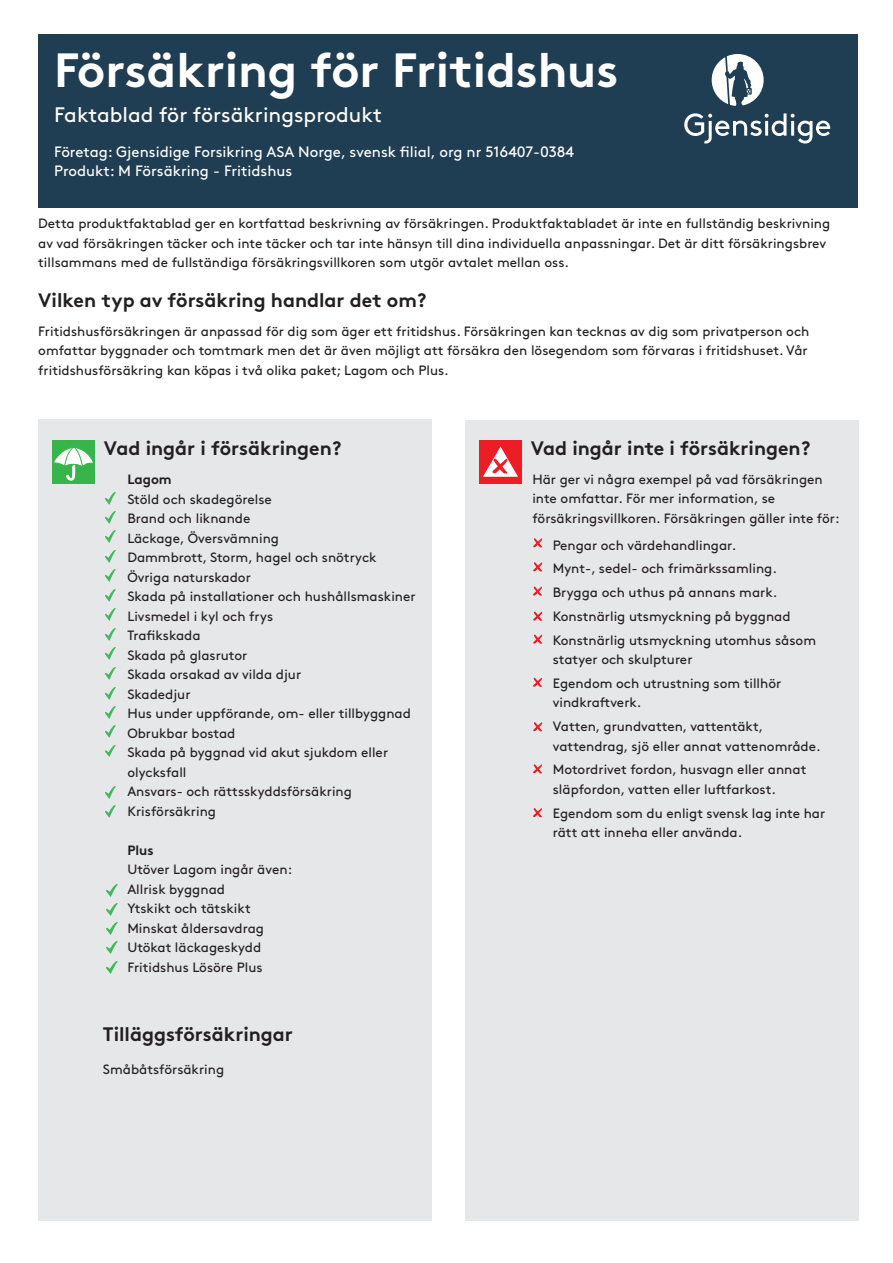
<style>
.page{position:relative;width:893px;height:1263px;background:#fff}
.page>*{position:absolute;margin:0;border:0;box-sizing:border-box;transform-origin:0 0}
.t1{font:48px "Gjen Brown OT Bold Alt";color:#fff}
.t2{font:21px "Gjen Brown OT";color:#fff}
.t3{font:19.5px "Gjen Brown OT Bold Alt";color:#231f20}
.t4{font:15px/19.5px "Gjen Brown OT";color:#fff}
.t5{font:13.5px/19.5px "Gjen Brown OT";color:#231f20}
.t6{font:700 13.5px "Gjen Brown OT";color:#231f20}
</style>
<div class="page">
<div style="left:38px;top:34px;width:820px;height:174px;background:#203e53"></div>
<div style="left:38px;top:420px;width:394px;height:801px;background:#e6e7e9"></div>
<div style="left:465px;top:420px;width:394px;height:801px;background:#e6e7e9"></div>
<svg style="left:684px;top:113px;width:146px;height:31px"></svg>
<svg style="left:712px;top:54px;width:52px;height:52px"></svg>
<div style="left:52px;top:440px;width:43px;height:43px;background:#38b54a"></div>
<svg style="left:54px;top:443px;width:39px;height:37px"></svg>
<div style="left:479px;top:441px;width:43px;height:43px;background:#eb1e25"></div>
<svg style="left:483px;top:447px;width:35px;height:30px"></svg>
<svg style="left:105px;top:492px;width:11px;height:12px"></svg>
<svg style="left:533px;top:538px;width:10px;height:10px"></svg>
<svg style="left:533px;top:562px;width:10px;height:10px"></svg>
<svg style="left:533px;top:586px;width:9px;height:10px"></svg>
<svg style="left:533px;top:722px;width:10px;height:10px"></svg>
<svg style="left:533px;top:764px;width:9px;height:10px"></svg>
<svg style="left:105px;top:512px;width:11px;height:11px"></svg>
<svg style="left:105px;top:531px;width:11px;height:12px"></svg>
<svg style="left:105px;top:550px;width:11px;height:12px"></svg>
<svg style="left:105px;top:570px;width:11px;height:12px"></svg>
<svg style="left:105px;top:590px;width:11px;height:11px"></svg>
<svg style="left:105px;top:609px;width:11px;height:12px"></svg>
<svg style="left:105px;top:628px;width:11px;height:12px"></svg>
<svg style="left:105px;top:648px;width:11px;height:12px"></svg>
<svg style="left:105px;top:667px;width:11px;height:12px"></svg>
<svg style="left:105px;top:687px;width:11px;height:12px"></svg>
<svg style="left:105px;top:707px;width:11px;height:12px"></svg>
<svg style="left:105px;top:726px;width:11px;height:12px"></svg>
<svg style="left:105px;top:745px;width:11px;height:12px"></svg>
<svg style="left:105px;top:805px;width:11px;height:12px"></svg>
<svg style="left:105px;top:787px;width:11px;height:12px"></svg>
<svg style="left:106px;top:884px;width:11px;height:12px"></svg>
<svg style="left:106px;top:904px;width:11px;height:11px"></svg>
<svg style="left:106px;top:923px;width:11px;height:12px"></svg>
<svg style="left:106px;top:942px;width:11px;height:12px"></svg>
<svg style="left:106px;top:962px;width:11px;height:12px"></svg>
<svg style="left:533px;top:611px;width:10px;height:10px"></svg>
<svg style="left:533px;top:634px;width:10px;height:10px"></svg>
<svg style="left:533px;top:677px;width:9px;height:10px"></svg>
<svg style="left:533px;top:808px;width:9px;height:9px"></svg>
<h1 class="t1" style="left:54px;top:31px;width:566px">Försäkring för Fritidshus</h1>
<h2 class="t2" style="left:54px;top:99px;width:329px">Faktablad för försäkringsprodukt</h2>
<p class="t4" style="left:54px;top:141px;width:521px">Företag: Gjensidige Forsikring ASA Norge, svensk filial, org nr 516407-0384<br>Produkt: M Försäkring - Fritidshus</p>
<p class="t5" style="left:38px;top:212px;width:794px">Detta produktfaktablad ger en kortfattad beskrivning av försäkringen. Produktfaktabladet är inte en fullständig beskrivning av vad försäkringen täcker och inte täcker och tar inte hänsyn till dina individuella anpassningar. Det är ditt försäkringsbrev tillsammans med de fullständiga försäkringsvillkoren som utgör avtalet mellan oss.</p>
<h3 class="t3" style="left:38px;top:284px;width:390px">Vilken typ av försäkring handlar det om?</h3>
<p class="t5" style="left:38px;top:320px;width:773px">Fritidshusförsäkringen är anpassad för dig som äger ett fritidshus. Försäkringen kan tecknas av dig som privatperson och omfattar byggnader och tomtmark men det är även möjligt att försäkra den lösegendom som förvaras i fritidshuset. Vår fritidshusförsäkring kan köpas i två olika paket; Lagom och Plus.</p>
<h3 class="t3" style="left:104px;top:432px;width:239px">Vad ingår i försäkringen?</h3>
<h3 class="t3" style="left:531px;top:432px;width:281px">Vad ingår inte i försäkringen?</h3>
<p class="t5" style="left:532px;top:468px;width:309px">Här ger vi några exempel på vad försäkringen inte omfattar. För mer information, se försäkringsvillkoren. Försäkringen gäller inte för:</p>
<p class="t5" style="left:553px;top:532px;width:265px;line-height:23.7px">Pengar och värdehandlingar.<br>Mynt-, sedel- och frimärkssamling.<br>Brygga och uthus på annans mark.<br>Konstnärlig utsmyckning på byggnad Konstnärlig utsmyckning utomhus såsom</p>
<p class="t5" style="left:553px;top:646px;width:230px;line-height:23.7px">statyer och skulpturer<br>Egendom och utrustning som tillhör</p>
<p class="t5" style="left:553px;top:690px;width:212px;line-height:23.7px">vindkraftverk.<br>Vatten, grundvatten, vattentäkt,</p>
<p class="t5" style="left:553px;top:733px;width:269px;line-height:23.7px">vattendrag, sjö eller annat vattenområde.<br>Motordrivet fordon, husvagn eller annat</p>
<p class="t5" style="left:553px;top:776px;width:274px;line-height:23.7px">släpfordon, vatten eller luftfarkost.<br>Egendom som du enligt svensk lag inte har</p>
<p class="t5" style="left:553px;top:821px;width:191px">rätt att inneha eller använda.</p>
<p class="t6" style="left:127px;top:469px;width:46px">Lagom</p>
<p class="t5" style="left:127px;top:488px;width:290px">Stöld och skadegörelse<br>Brand och liknande<br>Läckage, Översvämning<br>Dammbrott, Storm, hagel och snötryck<br>Övriga naturskador<br>Skada på installationer och hushållsmaskiner<br>Livsmedel i kyl och frys<br>Trafikskada<br>Skada på glasrutor<br>Skada orsakad av vilda djur<br>Skadedjur<br>Hus under uppförande, om- eller tillbyggnad<br>Obrukbar bostad<br>Skada på byggnad vid akut sjukdom eller olycksfall<br>Ansvars- och rättsskyddsförsäkring<br>Krisförsäkring</p>
<p class="t6" style="left:127px;top:839px;width:28px">Plus</p>
<p class="t5" style="left:127px;top:859px;width:166px">Utöver Lagom ingår även:<br>Allrisk byggnad<br>Ytskikt och tätskikt<br>Minskat åldersavdrag<br>Utökat läckageskydd<br>Fritidshus Lösöre Plus</p>
<h3 class="t3" style="left:103px;top:1018px;width:191px">Tilläggsförsäkringar</h3>
<p class="t5" style="left:103px;top:1058px;width:123px">Småbåtsförsäkring</p>
</div>
